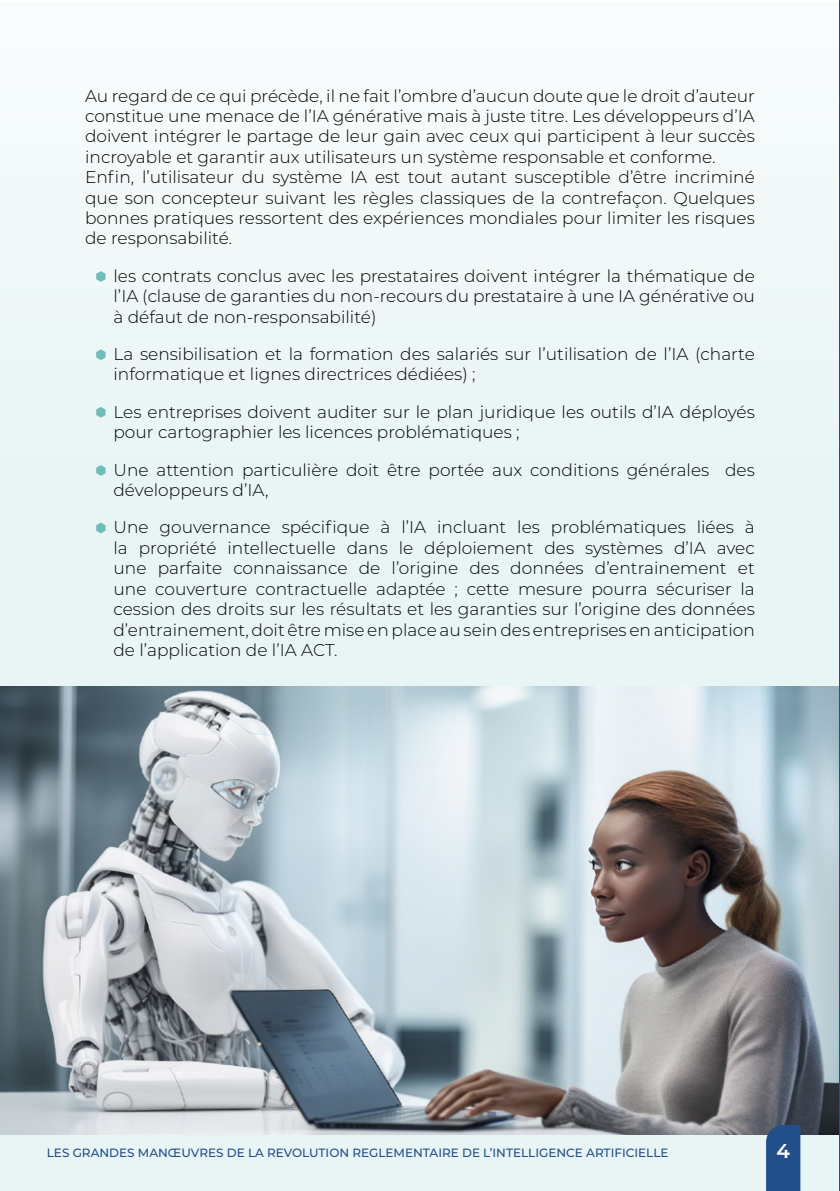
<style>
.page{position:relative;width:840px;height:1191px;background:#fff}
.page>*{position:absolute;margin:0;border:0;box-sizing:border-box;transform-origin:0 0}
.t1{font:600 20px "Montserrat";color:#fff}
.t2{font:300 17px/20.4px "Montserrat";color:#000}
.t3{font:500 12px "Montserrat";color:#224e89}
</style>
<div class="page">
<div style="left:0;top:2px;width:839px;height:1189px;background:#e9f5f5"></div>
<img style="left:0;top:686px;width:839px;height:448px">
<svg style="left:96px;top:271px;width:9px;height:11px"></svg>
<svg style="left:96px;top:349px;width:9px;height:11px"></svg>
<svg style="left:96px;top:407px;width:9px;height:11px"></svg>
<svg style="left:96px;top:465px;width:9px;height:11px"></svg>
<svg style="left:96px;top:522px;width:9px;height:11px"></svg>
<svg style="left:765px;top:1125px;width:35px;height:66px;background:#29538b"></svg>
<svg style="left:839px;top:179px;width:1px;height:59px"></svg>
<svg style="left:839px;top:94px;width:1px;height:59px"></svg>
<svg style="left:839px;top:9px;width:1px;height:59px"></svg>
<svg style="left:839px;top:435px;width:1px;height:58px"></svg>
<svg style="left:839px;top:349px;width:1px;height:59px"></svg>
<svg style="left:839px;top:264px;width:1px;height:59px"></svg>
<svg style="left:839px;top:690px;width:1px;height:59px"></svg>
<svg style="left:839px;top:605px;width:1px;height:59px"></svg>
<svg style="left:839px;top:520px;width:1px;height:58px"></svg>
<svg style="left:839px;top:945px;width:1px;height:59px"></svg>
<svg style="left:839px;top:860px;width:1px;height:59px"></svg>
<svg style="left:839px;top:775px;width:1px;height:59px"></svg>
<svg style="left:839px;top:1115px;width:1px;height:59px"></svg>
<svg style="left:839px;top:1030px;width:1px;height:59px"></svg>
<p class="t2" style="left:85px;top:85px;width:671px">Au regard de ce qui précède, il ne fait l’ombre d’aucun doute que le droit d’auteur constitue une menace de l’IA générative mais à juste titre. Les développeurs d’IA doivent intégrer le partage de leur gain avec ceux qui participent à leur succès incroyable et garantir aux utilisateurs un système responsable et conforme.<br>Enfin, l’utilisateur du système IA est tout autant susceptible d’être incriminé que son concepteur suivant les règles classiques de la contrefaçon. Quelques bonnes pratiques ressortent des expériences mondiales pour limiter les risques de responsabilité.</p>
<p class="t2" style="left:113px;top:265px;width:642px;text-align:justify">les contrats conclus avec les prestataires doivent intégrer la thématique de l’IA (clause de garanties du non-recours du prestataire à une IA générative ou à défaut de non-responsabilité)</p>
<p class="t2" style="left:113px;top:343px;width:642px">La sensibilisation et la formation des salariés sur l’utilisation de l’IA (charte informatique et lignes directrices dédiées) ;</p>
<p class="t2" style="left:113px;top:401px;width:642px">Les entreprises doivent auditer sur le plan juridique les outils d’IA déployés pour cartographier les licences problématiques ;</p>
<p class="t2" style="left:113px;top:459px;width:642px">Une attention particulière doit être portée aux conditions générales des développeurs d’IA,</p>
<p class="t2" style="left:113px;top:517px;width:642px;text-align:justify">Une gouvernance spécifique à l’IA incluant les problématiques liées à la propriété intellectuelle dans le déploiement des systèmes d’IA avec une parfaite connaissance de l’origine des données d’entrainement et une couverture contractuelle adaptée ; cette mesure pourra sécuriser la cession des droits sur les résultats et les garanties sur l’origine des données d’entrainement, doit être mise en place au sein des entreprises en anticipation de l’application de l’IA ACT.</p>
<p class="t3" style="left:47px;top:1144px;width:623px">LES GRANDES MANŒUVRES DE LA REVOLUTION REGLEMENTAIRE DE L’INTELLIGENCE ARTIFICIELLE</p>
<p class="t1" style="left:776px;top:1137px;width:15px">4</p>
</div>
